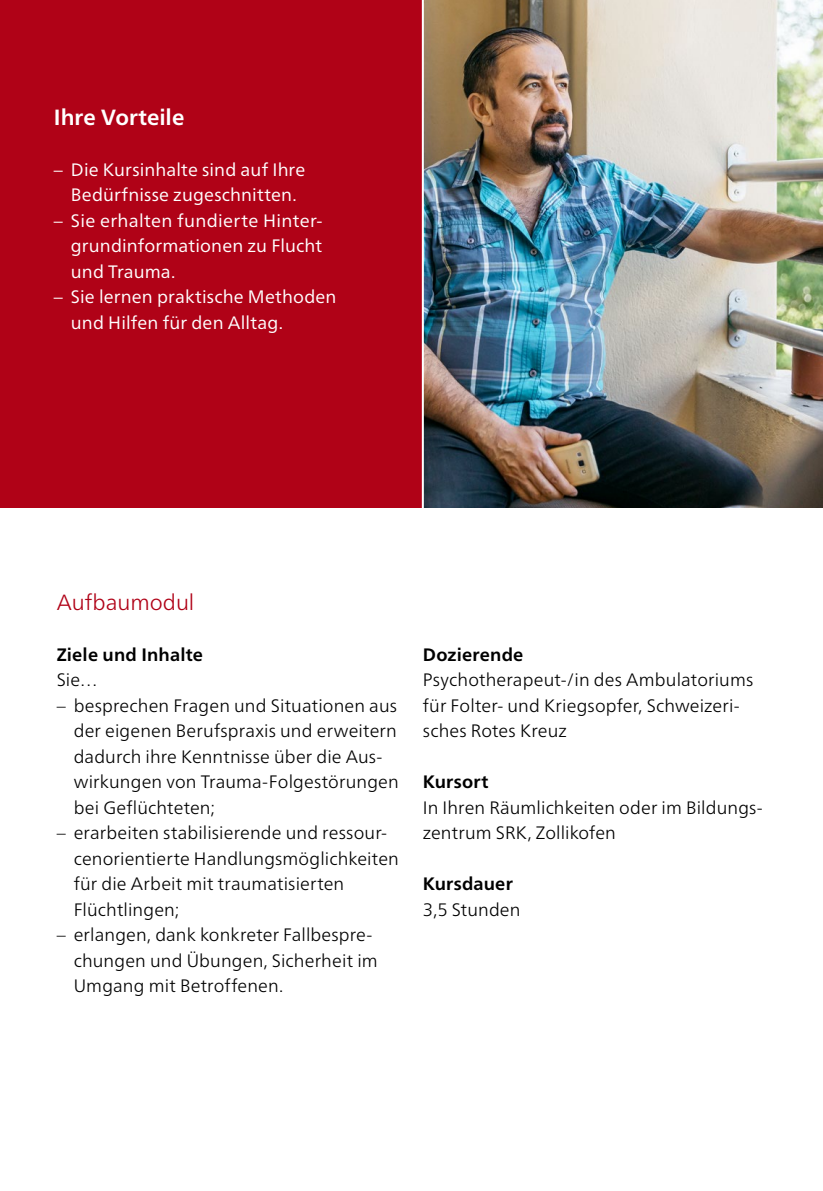
<style>
.page{position:relative;width:823px;height:1191px;background:#fff}
.page>*{position:absolute;margin:0;border:0;box-sizing:border-box;transform-origin:0 0}
.t1{font:700 22px "Frutiger Neue LTW1 G";color:#fff}
.t2{font:300 22px "Frutiger Neue LTW1 G";color:#b00217}
.t3{font:300 18px/25.6px "Frutiger Neue LTW1 G";letter-spacing:.01em;color:#000}
.t4{font:18px/25.6px "Frutiger Neue LTW1 G";letter-spacing:.005em;color:#fff;text-align:center}
.t5{font:700 18px "Frutiger Neue LTW1 G";letter-spacing:.01em;color:#000}
</style>
<div class="page">
<div style="left:0;top:0;width:422px;height:507px;background:#b00217"></div>
<img style="left:423px;top:0;width:399px;height:507px">
<hr style="left:421px;top:0;width:2px;height:511px;background:#fff">
<p class="t1" style="left:54px;top:104px;width:132px">Ihre Vorteile</p>
<p class="t4" style="left:54px;top:157px;width:253px">– Die Kursinhalte sind auf Ihre<br>Bedürfnisse zugeschnitten.</p>
<p class="t4" style="left:71px;top:208px;width:253px;text-align:justify;text-indent:-17px">– Sie erhalten fundierte Hinter&shy;grundinformationen zu Flucht und Trauma.</p>
<p class="t4" style="left:71px;top:284px;width:267px;text-align:left;text-indent:-17px">– Sie lernen praktische Methoden und Hilfen für den Alltag.</p>
<p class="t2" style="left:57px;top:588px;width:139px">Aufbaumodul</p>
<p class="t5" style="left:57px;top:644px;width:147px">Ziele und Inhalte</p>
<p class="t3" style="left:57px;top:667px;width:43px">Sie…</p>
<p class="t3" style="left:74px;top:692px;width:326px;text-indent:-17px">– besprechen Fragen und Situationen aus der eigenen Berufspraxis und erweitern dadurch ihre Kenntnisse über die Aus&shy;wirkungen von Trauma-Folgestörungen bei Geflüchteten;</p>
<p class="t3" style="left:74px;top:820px;width:326px;text-indent:-17px">– erarbeiten stabilisierende und ressour&shy;cenorientierte Handlungsmöglichkeiten für die Arbeit mit traumatisierten Flüchtlingen;</p>
<p class="t3" style="left:74px;top:922px;width:305px;text-indent:-17px">– erlangen, dank konkreter Fallbespre&shy;chungen und Übungen, Sicherheit im<br>Umgang mit Betroffenen.</p>
<p class="t5" style="left:422px;top:643px;width:102px">Dozierende</p>
<p class="t3" style="left:422px;top:667px;width:332px">Psychotherapeut-/in des Ambulatoriums für Folter- und Kriegsopfer, Schweizeri&shy;sches Rotes Kreuz</p>
<p class="t5" style="left:422px;top:771px;width:67px">Kursort</p>
<p class="t3" style="left:422px;top:794px;width:341px">In Ihren Räumlichkeiten oder im Bildungs&shy;zentrum SRK, Zollikofen</p>
<p class="t5" style="left:422px;top:873px;width:91px">Kursdauer</p>
<p class="t3" style="left:422px;top:896px;width:99px">3,5 Stunden</p>
</div>
